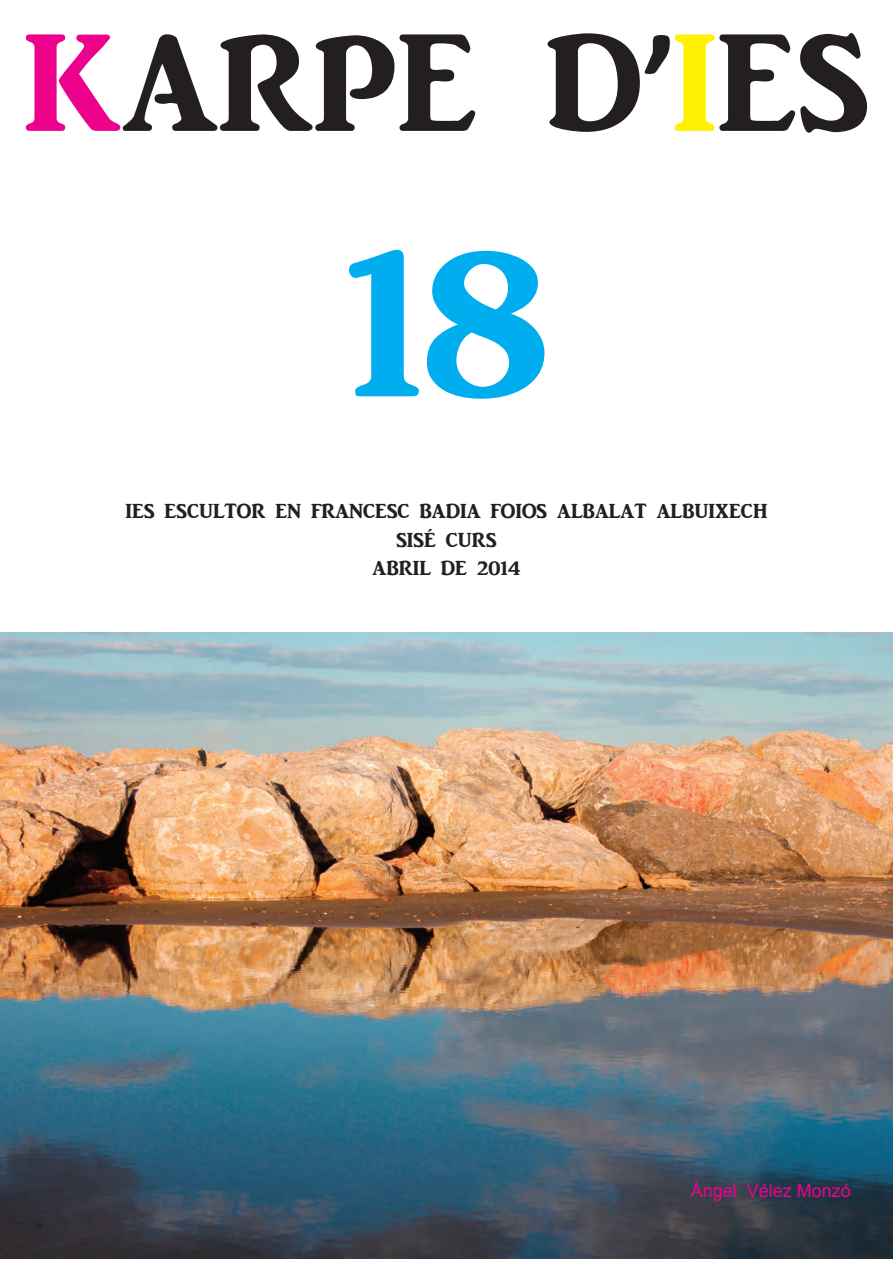
<style>
.page{position:relative;width:893px;height:1263px;background:#fff}
.page>*{position:absolute;margin:0;border:0;box-sizing:border-box;transform-origin:0 0}
.t1{font:225px "ARJULIAN";color:#00aeef}
.t2{font:142.5px "ARJULIAN";color:#231f20}
.t3{font:21px/28.3px "ARJULIAN";color:#231f20;text-align:center}
.t4{font:18px "Arial";color:#ed028c}
.s1{color:#ed028c}
.s2{color:#fff101}
</style>
<div class="page">
<img style="left:0;top:632px;width:893px;height:627px">
<h2 class="t2" style="left:23px;top:4px;width:848px"><span class="s1">K</span>ARPE D’<span class="s2">I</span>ES</h2>
<h1 class="t1" style="left:345px;top:196px;width:205px">18</h1>
<p class="t3" style="left:126px;top:497px;width:643px">IES ESCULTOR EN FRANCESC BADIA FOIOS ALBALAT ALBUIXECH<br>SISÉ CURS<br>ABRIL DE 2014</p>
<p class="t4" style="left:691px;top:1180px;width:162px">Àngel Vélez Monzó</p>
</div>
